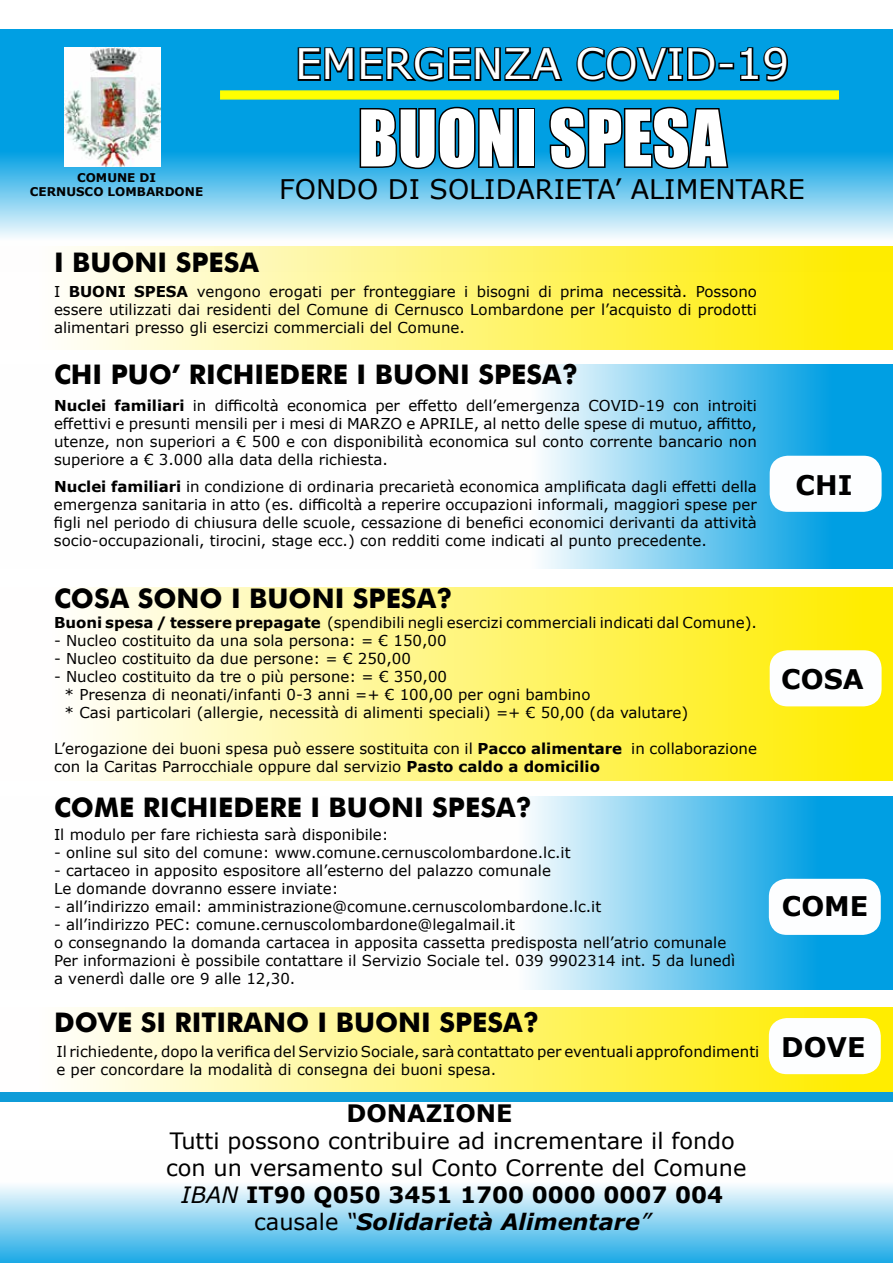
<style>
.page{position:relative;width:893px;height:1263px;background:#fff}
.page>*{position:absolute;margin:0;border:0;box-sizing:border-box;transform-origin:0 0}
.t1{font:72px "Impact";color:#fff}
.t2{font:42px "Verdana";color:#fff}
.t3{font:700 27px "Futura";color:#000}
.t4{font:27px "Verdana";color:#000}
.t5{font:700 27px "Verdana";color:#000}
.t6{font:700 24px "Verdana";color:#000}
.t7{font:22.5px/27px "Verdana";color:#000;text-align:center}
.t8{font:15px/18px "Verdana";color:#000}
.t9{font:700 12px/14.4px "Verdana";color:#020203;text-align:center}
.s1{font-weight:700}
.s2{font-style:italic}
.s3{font-weight:700;font-style:italic}
</style>
<div class="page">
<div style="left:0;top:587px;width:893px;height:193px;background:linear-gradient(to right,#fff,#ffec00)"></div>
<div style="left:0;top:246px;width:893px;height:104px;background:linear-gradient(to right,#fff,#ffec00)"></div>
<svg style="left:0;top:29px;width:893px;height:243px;background:#6dc6db"></svg>
<img style="left:65px;top:47px;width:95px;height:119px">
<svg style="left:296px;top:40px;width:269px;height:46px;background:#00628d"></svg>
<svg style="left:574px;top:45px;width:144px;height:40px;background:#00638d"></svg>
<div style="left:718px;top:63px;width:16px;height:6px;border:3px solid #000"></div>
<svg style="left:738px;top:45px;width:52px;height:38px;background:#005f87"></svg>
<svg style="left:358px;top:105px;width:158px;height:66px;background:#0672a0"></svg>
<div style="left:517px;top:108px;width:18px;height:60px;border:3px solid #000"></div>
<svg style="left:547px;top:100px;width:183px;height:71px;background:#0576a7"></svg>
<div style="left:220px;top:90px;width:619px;height:10px;background:#ff0;border:2px solid #ff0"></div>
<svg style="left:542px;top:365px;width:351px;height:204px;background:#6dc7ee"></svg>
<svg style="left:529px;top:796px;width:364px;height:193px;background:#6ac6ee"></svg>
<div style="left:0;top:1007px;width:893px;height:87px;background:linear-gradient(to right,#fff,#ffec00)"></div>
<div style="left:769px;top:879px;width:112px;height:56px;background:#fdfeff;border-radius:18px"></div>
<div style="left:770px;top:650px;width:112px;height:56px;background:#fdfeff;border-radius:18px"></div>
<div style="left:770px;top:456px;width:112px;height:56px;background:#fdfeff;border-radius:18px"></div>
<div style="left:769px;top:1018px;width:112px;height:56px;background:#fdfeff;border-radius:18px"></div>
<svg style="left:0;top:1185px;width:893px;height:78px;background:#87d1f1"></svg>
<div style="left:0;top:1092px;width:893px;height:10px;background:#0f9cd8"></div>
<p class="t9" style="left:30px;top:170px;width:175px">COMUNE DI<br>CERNUSCO LOMBARDONE</p>
<h3 class="t3" style="left:54px;top:243px;width:207px">I BUONI SPESA</h3>
<h2 class="t2" style="left:295px;top:35px;width:496px">EMERGENZA COVID-19</h2>
<h1 class="t1" style="left:358px;top:82px;width:369px">BUONI SPESA</h1>
<h3 class="t4" style="left:279px;top:170px;width:527px">FONDO DI SOLIDARIETA’ ALIMENTARE</h3>
<p class="t8" style="left:54px;top:282px;width:704px;text-align:justify">I <span class="s1">BUONI SPESA</span> vengono erogati per fronteggiare i bisogni di prima necessità. Possono essere utilizzati dai residenti del Comune di Cernusco Lombardone per l’acquisto di prodotti alimentari presso gli esercizi commerciali del Comune.</p>
<h3 class="t3" style="left:54px;top:355px;width:525px">CHI PUO’ RICHIEDERE I BUONI SPESA?</h3>
<p class="t8" style="left:54px;top:396px;width:704px;text-align:justify"><span class="s1">Nuclei familiari</span> in difficoltà economica per effetto dell’emergenza COVID-19 con introiti effettivi e presunti mensili per i mesi di MARZO e APRILE, al netto delle spese di mutuo, affitto, utenze, non superiori a € 500 e con disponibilità economica sul conto corrente bancario non superiore a € 3.000 alla data della richiesta.</p>
<p class="t8" style="left:54px;top:477px;width:704px;text-align:justify"><span class="s1">Nuclei familiari</span> in condizione di ordinaria precarietà economica amplificata dagli effetti della emergenza sanitaria in atto (es. difficoltà a reperire occupazioni informali, maggiori spese per figli nel periodo di chiusura delle scuole, cessazione di benefici economici derivanti da attività socio-occupazionali, tirocini, stage ecc.) con redditi come indicati al punto precedente.</p>
<h3 class="t3" style="left:54px;top:579px;width:400px">COSA SONO I BUONI SPESA?</h3>
<p class="t8" style="left:54px;top:614px;width:704px"><span class="s1">Buoni spesa / tessere prepagate</span> (spendibili negli esercizi commerciali indicati dal Comune).</p>
<p class="t8" style="left:54px;top:632px;width:394px">- Nucleo costituito da una sola persona: = € 150,00</p>
<p class="t8" style="left:54px;top:650px;width:358px">- Nucleo costituito da due persone: = € 250,00</p>
<p class="t8" style="left:65px;top:668px;width:625px;text-indent:-11px">- Nucleo costituito da tre o più persone: = € 350,00<br>* Presenza di neonati/infanti 0-3 anni =+ € 100,00 per ogni bambino<br>* Casi particolari (allergie, necessità di alimenti speciali) =+ € 50,00 (da valutare)</p>
<p class="t8" style="left:54px;top:740px;width:704px">L’erogazione dei buoni spesa può essere sostituita con il <span class="s1">Pacco alimentare</span> in collaborazione con la Caritas Parrocchiale oppure dal servizio <span class="s1">Pasto caldo a domicilio</span></p>
<h3 class="t3" style="left:54px;top:787px;width:479px">COME RICHIEDERE I BUONI SPESA?</h3>
<p class="t8" style="left:54px;top:825px;width:336px">Il modulo per fare richiesta sarà disponibile:</p>
<p class="t8" style="left:54px;top:843px;width:518px">- online sul sito del comune: www.comune.cernuscolombardone.lc.it</p>
<p class="t8" style="left:54px;top:861px;width:498px">- cartaceo in apposito espositore all’esterno del palazzo comunale<br>Le domande dovranno essere inviate:</p>
<p class="t8" style="left:54px;top:897px;width:549px">- all’indirizzo email: amministrazione@comune.cernuscolombardone.lc.it</p>
<p class="t8" style="left:54px;top:915px;width:683px">- all’indirizzo PEC: comune.cernuscolombardone@legalmail.it<br>o consegnando la domanda cartacea in apposita cassetta predisposta nell’atrio comunale Per informazioni è possibile contattare il Servizio Sociale tel. 039 9902314 int. 5 da lunedì a venerdì dalle ore 9 alle 12,30.</p>
<h3 class="t3" style="left:54px;top:1003px;width:486px">DOVE SI RITIRANO I BUONI SPESA?</h3>
<p class="t8" style="left:56px;top:1042px;width:704px">Il richiedente, dopo la verifica del Servizio Sociale, sarà contattato per eventuali approfondimenti e per concordare la modalità di consegna dei buoni spesa.</p>
<h3 class="t6" style="left:347px;top:1097px;width:168px">DONAZIONE</h3>
<h3 class="t7" style="left:166px;top:1127px;width:582px">Tutti possono contribuire ad incrementare il fondo con un versamento sul Conto Corrente del Comune <span class="s2">IBAN</span> <span class="s1">IT90 Q050 3451 1700 0000 0007 004 </span>causale <span class="s2">“</span><span class="s3">Solidarietà Alimentare</span><span class="s2">”</span></h3>
<h3 class="t5" style="left:795px;top:466px;width:58px">CHI</h3>
<h3 class="t5" style="left:781px;top:660px;width:84px">COSA</h3>
<h3 class="t5" style="left:782px;top:887px;width:88px">COME</h3>
<h3 class="t5" style="left:781px;top:1028px;width:86px">DOVE</h3>
</div>
